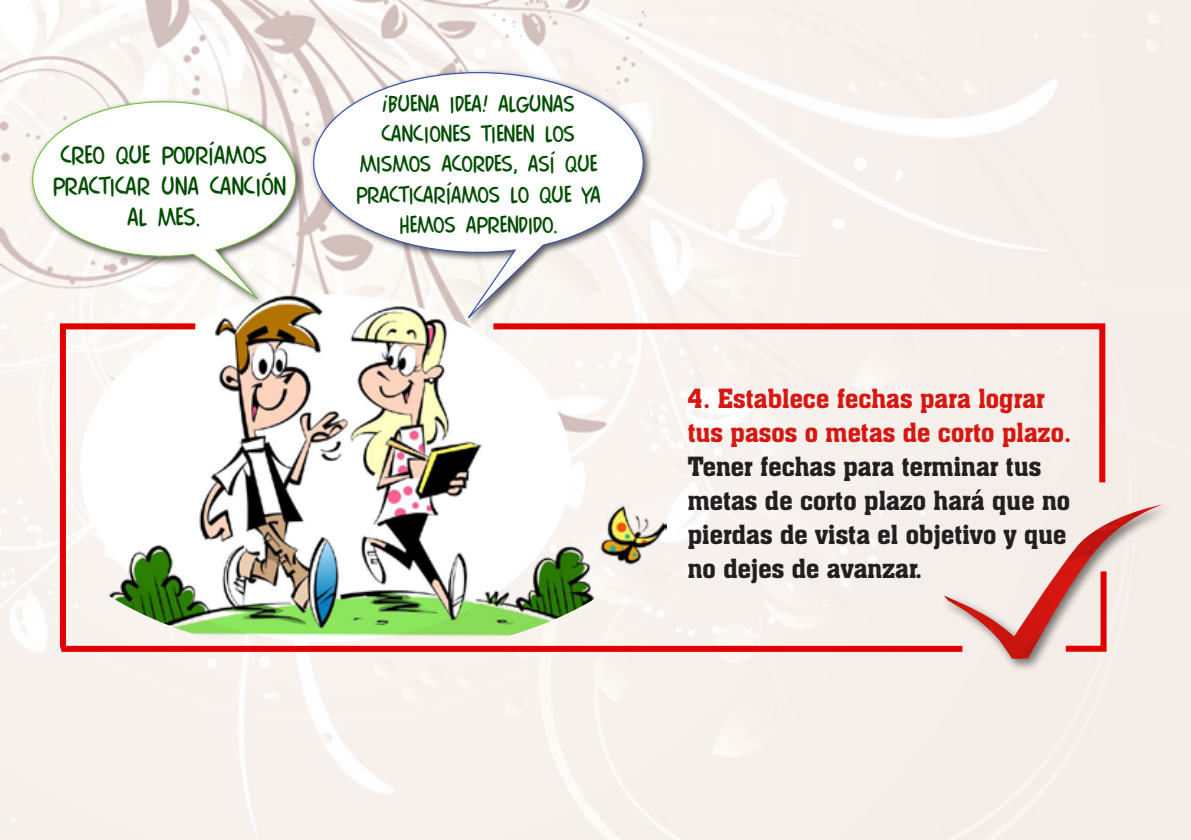
<style>
.page{position:relative;width:1191px;height:840px;background:#fff}
.page>*{position:absolute;margin:0;border:0;box-sizing:border-box;transform-origin:0 0}
.t1{font:26px/34px "Aachen BT";letter-spacing:-.02em;color:#231f20}
.Centered_paragraph{font:26px "Comix Regular Caps";color:#004c00}
.Centered_paragraph-2{font:24px/30px "Comix Regular Caps";color:#004c00;text-align:center}
.s1{color:#d71711}
</style>
<div class="page">
<img style="left:0;top:0;width:1191px;height:839px">
<svg style="left:57px;top:320px;width:911px;height:334px"></svg>
<div style="left:939px;top:499px;width:232px;height:171px;background:#f4ede8"></div>
<svg style="left:487px;top:320px;width:621px;height:168px"></svg>
<svg style="left:943px;top:504px;width:219px;height:155px"></svg>
<div style="left:28px;top:97px;width:277px;height:210px;background:#231f20;opacity:.75"></div>
<svg style="left:32px;top:101px;width:265px;height:203px"></svg>
<div style="left:309px;top:68px;width:344px;height:259px;background:#231f20;opacity:.75"></div>
<svg style="left:312px;top:71px;width:332px;height:255px"></svg>
<p class="Centered_paragraph" style="left:61px;top:140px;width:208px">CREO QUE PODRÍAMOS</p>
<p class="Centered_paragraph" style="left:53px;top:171px;width:235px">PRACTICAR UNA CANCIÓN</p>
<p class="Centered_paragraph" style="left:128px;top:202px;width:74px">AL MES.</p>
<p class="Centered_paragraph-2" style="left:382px;top:89px;width:195px">¡BUENA IDEA! ALGUNAS</p>
<p class="Centered_paragraph-2" style="left:356px;top:119px;width:246px">CANCIONES TIENEN LOS<br>MISMOS ACORDES, ASÍ QUE<br>PRACTICARÍAMOS LO QUE YA<br>HEMOS APRENDIDO.</p>
<p class="t1" style="left:687px;top:380px;width:386px"><span class="s1">4. Establece fechas para lograr tus pasos o metas de corto plazo.<br></span>Tener fechas para terminar tus metas de corto plazo hará que no pierdas de vista el objetivo y que no dejes de avanzar.</p>
</div>
